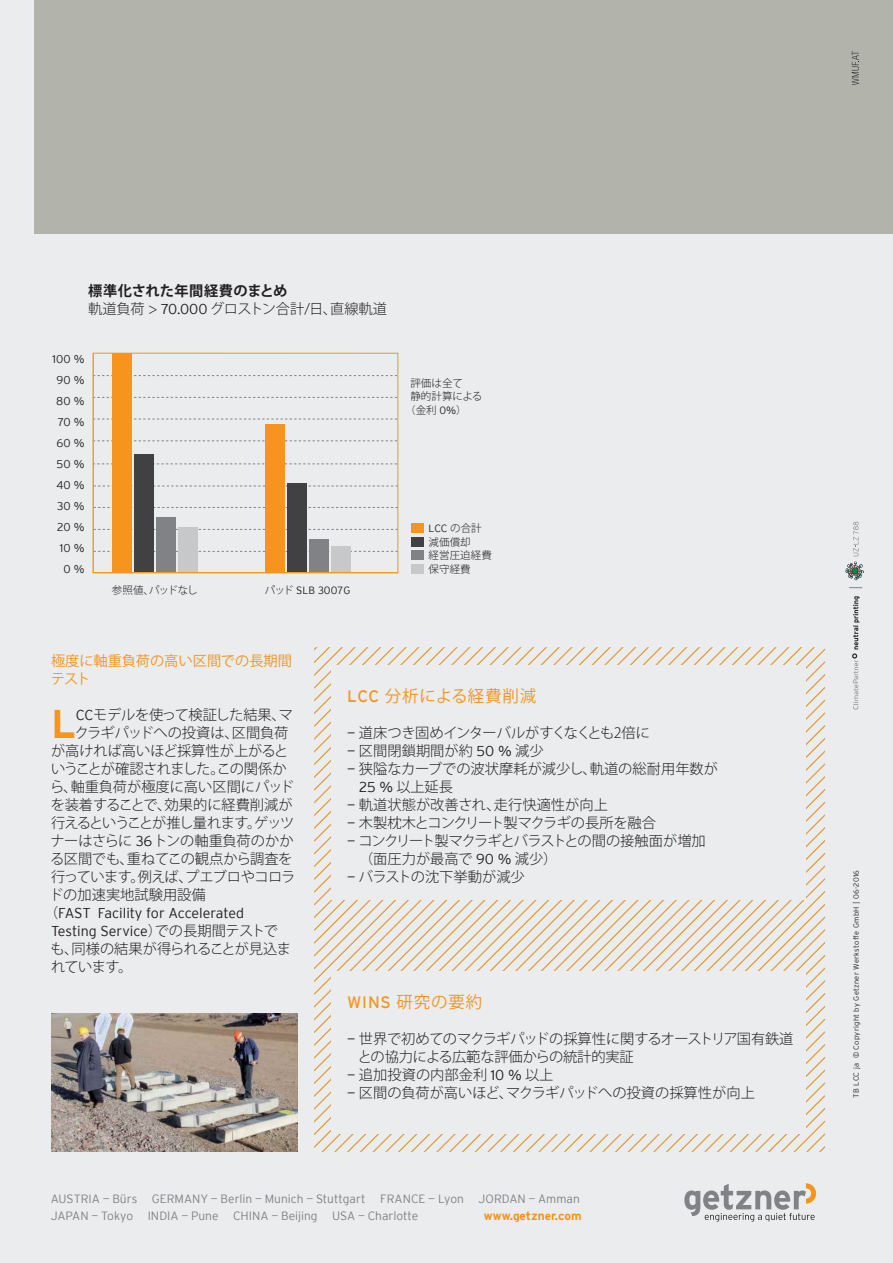
<style>
.page{position:relative;width:893px;height:1263px;background:#eaecee}
.page>*{position:absolute;margin:0;border:0;box-sizing:border-box;transform-origin:0 0}
.t1{font:700 39.9px "Interstate";color:#f7941d}
.t2{font:16.5px "Koz Go Pro";letter-spacing:.05em;color:#f7941d}
.t3{font:300 14.25px/18px "Koz Go Pro";letter-spacing:-.01em;color:#231f20}
.t4{font:300 14.25px/18px "Koz Go Pro";letter-spacing:-.04em;color:#231f20}
.t5{font:300 14.25px/18px "Interstate";color:#231f20}
.t6{font:300 14.25px "Koz Go Pro";letter-spacing:-.06em;color:#231f20}
.t7{font:14.25px/18px "Koz Go Pro";color:#f7941d}
.t8{font:300 14.25px "Koz Go Pro";letter-spacing:-.08em;color:#231f20}
.t9{font:300 14.25px "Koz Go Pro";letter-spacing:-.05em;color:#231f20}
.t10{font:300 12px/17.4px "Interstate";color:#808285}
.t11{font:700 12px "Interstate";color:#f7941d}
.t12{font:300 11.25px/21px "Interstate";letter-spacing:.005em;color:#231f20;text-align:right}
.t13{font:300 10.5px/13.5px "Koz Go Pro";letter-spacing:.005em;color:#231f20}
.t14{font:300 10.5px "Interstate";color:#231f20}
.t15{font:300 10.5px "Koz Go Pro";letter-spacing:-.035em;color:#231f20}
.t16{font:300 7.5px "Interstate";letter-spacing:.04em;color:#231f20}
.s1{font-weight:700}
.s2{font-family:"Interstate"}
.s3{font-family:"Koz Go Pro"}
</style>
<div class="page">
<div style="left:34px;top:0;width:859px;height:234px;background:#b2b3ab"></div>
<svg style="left:317px;top:648px;width:13px;height:504px"></svg>
<svg style="left:623px;top:648px;width:202px;height:504px"></svg>
<div style="left:331px;top:666px;width:474px;height:234px;background:#eaecee"></div>
<div style="left:331px;top:972px;width:474px;height:162px;background:#eaecee"></div>
<img style="left:51px;top:1013px;width:247px;height:139px">
<svg style="left:94px;top:551px;width:304px;height:1px"></svg>
<svg style="left:94px;top:529px;width:304px;height:1px"></svg>
<svg style="left:94px;top:507px;width:304px;height:1px"></svg>
<svg style="left:94px;top:486px;width:304px;height:1px"></svg>
<svg style="left:94px;top:463px;width:303px;height:1px"></svg>
<svg style="left:94px;top:440px;width:303px;height:1px"></svg>
<svg style="left:94px;top:419px;width:303px;height:1px"></svg>
<svg style="left:94px;top:397px;width:303px;height:1px"></svg>
<svg style="left:94px;top:375px;width:303px;height:1px"></svg>
<div style="left:411px;top:524px;width:13px;height:9px;background:#f7941d"></div>
<div style="left:411px;top:537px;width:13px;height:9px;background:#414042"></div>
<div style="left:411px;top:551px;width:13px;height:9px;background:#808285"></div>
<div style="left:411px;top:564px;width:13px;height:9px;background:#c7c8ca"></div>
<div style="left:113px;top:353px;width:19px;height:219px;background:#f7941d"></div>
<div style="left:135px;top:454px;width:19px;height:118px;background:#414042"></div>
<div style="left:157px;top:518px;width:19px;height:54px;background:#808285"></div>
<div style="left:179px;top:527px;width:19px;height:45px;background:#c7c8ca"></div>
<div style="left:265px;top:425px;width:20px;height:147px;background:#f7941d"></div>
<div style="left:287px;top:483px;width:20px;height:89px;background:#414042"></div>
<div style="left:309px;top:539px;width:20px;height:33px;background:#808285"></div>
<div style="left:331px;top:547px;width:20px;height:25px;background:#c7c8ca"></div>
<hr style="left:94px;top:353px;width:304px;height:1px;background:#f7941d">
<hr style="left:398px;top:353px;width:1px;height:220px;background:#f7941d">
<hr style="left:93px;top:353px;width:1px;height:220px;background:#f7941d">
<hr style="left:93px;top:572px;width:305px;height:1px;background:#f7941d">
<svg style="left:852px;top:596px;width:8px;height:113px"></svg>
<svg style="left:845px;top:562px;width:19px;height:18px"></svg>
<hr style="left:842px;top:1106px;width:34px;height:1px;background:#808285">
<svg style="left:849px;top:587px;width:13px;height:1px"></svg>
<svg style="left:853px;top:522px;width:5px;height:34px"></svg>
<svg style="left:852px;top:51px;width:7px;height:34px"></svg>
<svg style="left:684px;top:1183px;width:132px;height:39px"></svg>
<p class="t3" style="left:88px;top:282px;width:300px"><span class="s1">標準化された年間経費のまとめ<br></span>軌道負荷 &gt; <span class="s2">70.000</span> グロストン合計/日、直線軌道</p>
<p class="t12" style="left:53px;top:349px;width:34px">100 %<br>90 %<br>80 %<br>70 %<br>60 %<br>50 %<br>40 %<br>30 %<br>20 %<br>10 %<br>0 %</p>
<p class="t15" style="left:112px;top:583px;width:87px">参照値、パッドなし</p>
<p class="t14" style="left:265px;top:585px;width:87px"><span class="s3">パッド</span> SLB 3007G</p>
<p class="t13" style="left:410px;top:376px;width:54px">評価は全て</p>
<p class="t13" style="left:410px;top:390px;width:74px">静的計算による</p>
<p class="t13" style="left:405px;top:403px;width:63px">（金利 <span class="s2">0%</span>）</p>
<p class="t14" style="left:428px;top:523px;width:55px">LCC <span class="s3">の合計</span></p>
<p class="t13" style="left:428px;top:535px;width:65px">減価償却<br>経営圧迫経費保守経費</p>
<p class="t7" style="left:51px;top:652px;width:243px">極度に軸重負荷の高い区間での長期間テスト</p>
<h1 class="t1" style="left:51px;top:701px;width:26px">L</h1>
<p class="t3" style="left:76px;top:706px;width:219px"><span class="s2">CC</span>モデルを使って検証した結果、マ</p>
<p class="t3" style="left:75px;top:724px;width:215px">クラギパッドへの投資は、区間負荷</p>
<p class="t3" style="left:51px;top:742px;width:239px">が高ければ高いほど採算性が上がると</p>
<p class="t9" style="left:51px;top:759px;width:237px">いうことが確認されました。この関係か</p>
<p class="t3" style="left:50px;top:778px;width:245px">ら、軸重負荷が極度に高い区間にパッド</p>
<p class="t3" style="left:51px;top:796px;width:243px">を装着することで、効果的に経費削減が</p>
<p class="t8" style="left:51px;top:813px;width:245px">行えるということが推し量れます。ゲッツ</p>
<p class="t3" style="left:51px;top:832px;width:244px">ナーはさらに <span class="s2">36</span> トンの軸重負荷のかか</p>
<p class="t3" style="left:50px;top:850px;width:244px">る区間でも、重ねてこの観点から調査を</p>
<p class="t4" style="left:51px;top:868px;width:246px">行っています。例えば、プエブロやコロラ</p>
<p class="t3" style="left:49px;top:886px;width:158px">ドの加速実地試験用設備</p>
<p class="t5" style="left:51px;top:904px;width:229px;text-indent:-7px"><span class="s3">（</span>FAST฀Facility for Accelerated<br>Testing Service<span class="s3">）での長期間テストで</span></p>
<p class="t4" style="left:51px;top:940px;width:242px">も、同様の結果が得られることが見込まれています。</p>
<p class="t2" style="left:347px;top:685px;width:191px"><span class="s2">LCC</span> 分析による経費削減</p>
<p class="t3" style="left:347px;top:724px;width:304px"><span class="s2">—</span> 道床つき固めインターバルがすくなくとも2倍に</p>
<p class="t3" style="left:347px;top:742px;width:198px"><span class="s2">—</span> 区間閉鎖期間が約 <span class="s2">50 %</span> 減少</p>
<p class="t3" style="left:359px;top:760px;width:360px;text-indent:-12px"><span class="s2">—</span> 狭隘なカーブでの波状摩耗が減少し、軌道の総耐用年数が<br><span class="s2">25 %</span> 以上延長</p>
<p class="t3" style="left:347px;top:796px;width:262px"><span class="s2">—</span> 軌道状態が改善され、走行快適性が向上</p>
<p class="t6" style="left:347px;top:813px;width:310px"><span class="s2">—</span> 木製枕木とコンクリート製マクラギの長所を融合</p>
<p class="t4" style="left:359px;top:832px;width:348px;text-indent:-12px"><span class="s2">—</span> コンクリート製マクラギとバラストとの間の接触面が増加（面圧力が最高で <span class="s2">90 %</span> 減少）</p>
<p class="t3" style="left:347px;top:868px;width:179px"><span class="s2">—</span> バラストの沈下挙動が減少</p>
<p class="t2" style="left:347px;top:991px;width:137px"><span class="s2">WINS</span> 研究の要約</p>
<p class="t3" style="left:358px;top:1030px;width:437px;text-indent:-11px"><span class="s2">—</span> 世界で初めてのマクラギパッドの採算性に関するオーストリア国有鉄道との協力による広範な評価からの統計的実証</p>
<p class="t3" style="left:347px;top:1066px;width:208px"><span class="s2">—</span> 追加投資の内部金利 <span class="s2">10 %</span> 以上</p>
<p class="t3" style="left:347px;top:1084px;width:409px"><span class="s2">—</span> 区間の負荷が高いほど、マクラギパッドへの投資の採算性が向上</p>
<p class="t10" style="left:51px;top:1191px;width:531px">AUSTRIA — Bürs GERMANY — Berlin — Munich — Stuttgart FRANCE — Lyon JORDAN — Amman<br>JAPAN — Tokyo INDIA — Pune CHINA — Beijing USA — Charlotte</p>
<p class="t11" style="left:484px;top:1212px;width:99px">www.getzner.com</p>
<p class="t16" style="left:852px;top:1098px;width:229px;rotate:-90deg">TB LCC ja © Copyright by Getzner Werkstoffe GmbH | 06-2016</p>
</div>
